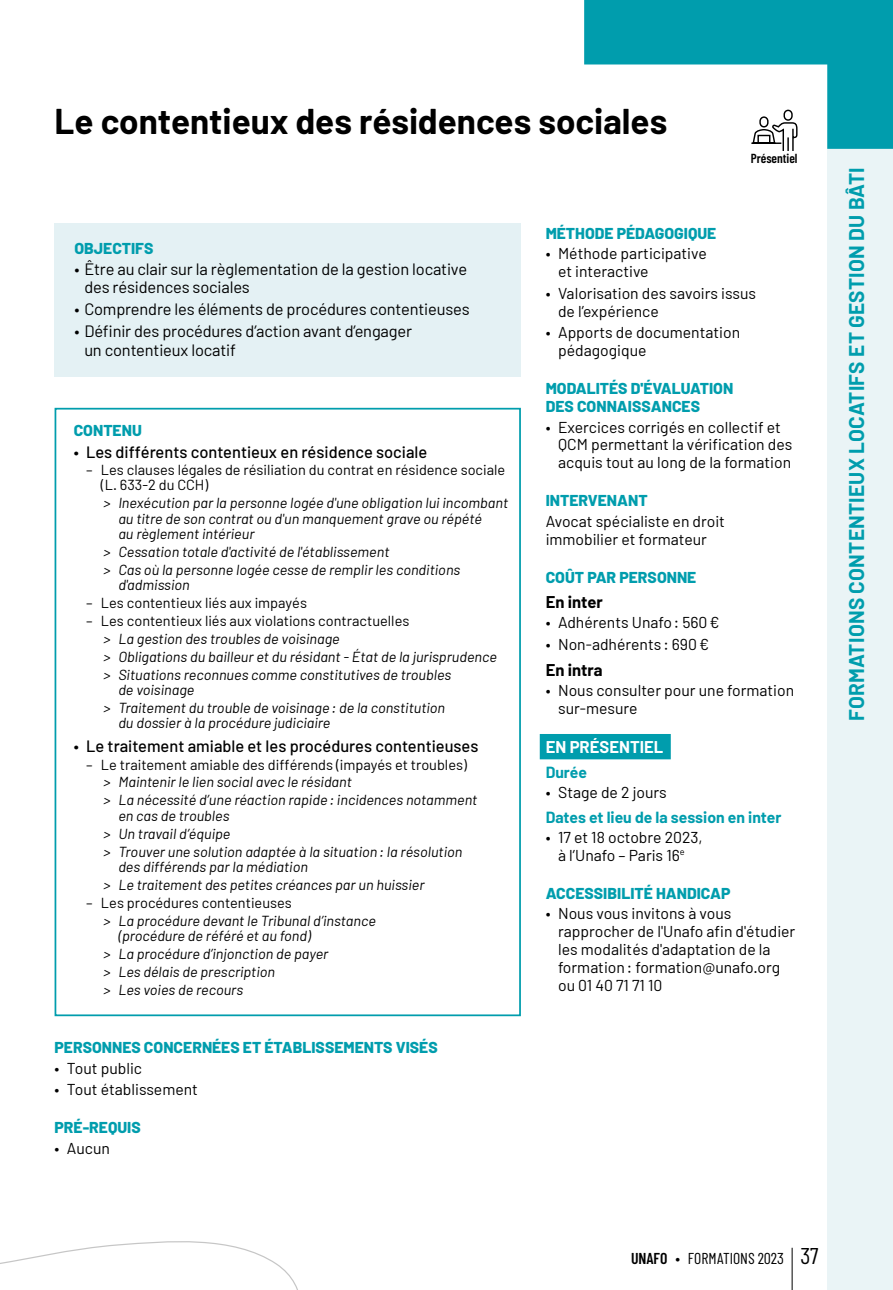
<style>
.page{position:relative;width:893px;height:1290px;background:#fff}
.page>*{position:absolute;margin:0;border:0;box-sizing:border-box;transform-origin:0 0}
.t1{font:700 35px "Barlow";color:#000}
.t2{font:700 20.82px "Barlow";letter-spacing:.01em;color:#009dad}
.t3{font:700 16.62px "Barlow";color:#000}
.t4{font:700 16.62px "Barlow";color:#fff}
.t5{font:16.45px/18.4px "Barlow";letter-spacing:-.01em;color:#000}
.t6{font:500 16.45px "Barlow";color:#000}
.t7{font:15.75px/18px "Barlow";color:#000}
.t8{font:800 15.75px/18px "Barlow";color:#009dad}
.t9{font:700 15.75px "Barlow";color:#009dad}
.t10{font:15.75px "Barlow Condensed";color:#000}
.t11{font:italic 14.53px/17.8px "Barlow";color:#000}
.t12{font:14.53px/15.4px "Barlow";color:#000}
.t13{font:600 13.12px "Barlow Condensed";color:#000}
.s1{font-weight:600}
.s2{font-size:22.75px}
</style>
<div class="page">
<hr style="left:792px;top:1248px;width:1px;height:42px;background:#000">
<div style="left:827px;top:130px;width:66px;height:1160px;background:#eaf4f6"></div>
<svg style="left:0;top:1241px;width:298px;height:49px"></svg>
<div style="left:55px;top:223px;width:466px;height:153px;background:#e4f1f4"></div>
<div style="left:55px;top:408px;width:466px;height:608px;border:2px solid #009dad"></div>
<div style="left:540px;top:734px;width:131px;height:25px;background:#009dad"></div>
<svg style="left:584px;top:0;width:309px;height:151px"></svg>
<h1 class="t1" style="left:55px;top:100px;width:614px">Le contentieux des résidences sociales</h1>
<p class="t13" style="left:751px;top:149px;width:48px">Présentiel</p>
<p class="t8" style="left:74px;top:239px;width:81px">OBJECTIFS</p>
<p class="t5" style="left:84px;top:259px;width:384px;text-indent:-10px">• Être au clair sur la règlementation de la gestion locative des résidences sociales</p>
<p class="t5" style="left:74px;top:300px;width:397px">• Comprendre les éléments de procédures contentieuses</p>
<p class="t5" style="left:84px;top:322px;width:329px;text-indent:-10px">• Définir des procédures d’action avant d’engager un contentieux locatif</p>
<p class="t8" style="left:74px;top:421px;width:70px">CONTENU</p>
<p class="t6" style="left:74px;top:441px;width:355px">• Les différents contentieux en résidence sociale</p>
<p class="t12" style="left:101px;top:462px;width:406px;text-indent:-15px">– Les clauses légales de résiliation du contrat en résidence sociale (L. 633-2 du CCH)</p>
<p class="t11" style="left:118px;top:495px;width:391px;line-height:15.4px;text-indent:-15px">&gt; Inexécution par la personne logée d'une obligation lui incombant au titre de son contrat ou d'un manquement grave ou répété<br>au règlement intérieur</p>
<p class="t11" style="left:103px;top:542px;width:358px">&gt; Cessation totale d'activité de l'établissement<br>&gt; Cas où la personne logée cesse de remplir les conditions</p>
<p class="t11" style="left:118px;top:576px;width:73px">d'admission</p>
<p class="t12" style="left:86px;top:595px;width:222px">– Les contentieux liés aux impayés</p>
<p class="t12" style="left:86px;top:613px;width:325px">– Les contentieux liés aux violations contractuelles</p>
<p class="t11" style="left:103px;top:629px;width:395px">&gt; La gestion des troubles de voisinage<br>&gt; Obligations du bailleur et du résidant - État de la jurisprudence &gt; Situations reconnues comme constitutives de troubles</p>
<p class="t11" style="left:103px;top:680px;width:343px;text-indent:15px">de voisinage<br>&gt; Traitement du trouble de voisinage: de la constitution</p>
<p class="t11" style="left:118px;top:714px;width:214px">du dossier à la procédure judiciaire</p>
<p class="t6" style="left:74px;top:736px;width:406px">• Le traitement amiable et les procédures contentieuses</p>
<p class="t12" style="left:86px;top:756px;width:382px">– Le traitement amiable des différends (impayés et troubles)</p>
<p class="t11" style="left:103px;top:773px;width:375px">&gt; Maintenir le lien social avec le résidant<br>&gt; La nécessité d’une réaction rapide: incidences notamment</p>
<p class="t11" style="left:103px;top:806px;width:360px;text-indent:15px">en cas de troubles<br>&gt; Un travail d’équipe<br>&gt; Trouver une solution adaptée à la situation: la résolution</p>
<p class="t11" style="left:103px;top:857px;width:323px;text-indent:15px">des différends par la médiation<br>&gt; Le traitement des petites créances par un huissier</p>
<p class="t12" style="left:86px;top:894px;width:207px">– Les procédures contentieuses</p>
<p class="t11" style="left:118px;top:912px;width:259px;line-height:15.4px;text-indent:-15px">&gt; La procédure devant le Tribunal d’instance (procédure de référé et au fond)</p>
<p class="t11" style="left:103px;top:944px;width:226px">&gt; La procédure d’injonction de payer &gt; Les délais de prescription<br>&gt; Les voies de recours</p>
<p class="t8" style="left:55px;top:1038px;width:385px">PERSONNES CONCERNÉES ET ÉTABLISSEMENTS VISÉS</p>
<p class="t7" style="left:55px;top:1059px;width:89px">• Tout public</p>
<p class="t7" style="left:55px;top:1080px;width:145px">• Tout établissement</p>
<p class="t8" style="left:55px;top:1119px;width:88px">PRÉ-REQUIS</p>
<p class="t7" style="left:55px;top:1139px;width:57px">• Aucun</p>
<p class="t8" style="left:546px;top:224px;width:172px">MÉTHODE PÉDAGOGIQUE</p>
<p class="t7" style="left:558px;top:244px;width:150px;text-indent:-12px">• Méthode participative et interactive</p>
<p class="t7" style="left:558px;top:284px;width:199px;text-indent:-12px">• Valorisation des savoirs issus de l’expérience</p>
<p class="t7" style="left:558px;top:323px;width:184px;text-indent:-12px">• Apports de documentation pédagogique</p>
<p class="t8" style="left:546px;top:379px;width:189px">MODALITÉS D'ÉVALUATION<br>DES CONNAISSANCES</p>
<p class="t7" style="left:558px;top:417px;width:236px;text-indent:-12px">• Exercices corrigés en collectif et<br>QCM permettant la vérification des acquis tout au long de la formation</p>
<p class="t8" style="left:546px;top:492px;width:103px">INTERVENANT</p>
<p class="t7" style="left:546px;top:512px;width:181px">Avocat spécialiste en droit immobilier et formateur</p>
<p class="t8" style="left:546px;top:568px;width:152px">COÛT PAR PERSONNE</p>
<p class="t3" style="left:546px;top:592px;width:59px">En inter</p>
<p class="t7" style="left:546px;top:613px;width:175px">• Adhérents Unafo: 560€</p>
<p class="t7" style="left:546px;top:634px;width:165px">• Non-adhérents : 690€</p>
<p class="t3" style="left:546px;top:660px;width:58px">En intra</p>
<p class="t7" style="left:558px;top:681px;width:238px;text-indent:-12px">• Nous consulter pour une formation sur-mesure</p>
<p class="t4" style="left:546px;top:736px;width:119px">EN PRÉSENTIEL</p>
<p class="t9" style="left:546px;top:763px;width:43px">Durée</p>
<p class="t7" style="left:546px;top:783px;width:123px">• Stage de 2 jours</p>
<p class="t9" style="left:546px;top:807px;width:237px">Dates et lieu de la session en inter</p>
<p class="t7" style="left:546px;top:827px;width:158px;text-align:center">• 17 et 18 octobre 2023, à l’Unafo – Paris 16<sup>e</sup></p>
<p class="t8" style="left:546px;top:884px;width:186px">ACCESSIBILITÉ HANDICAP</p>
<p class="t7" style="left:558px;top:904px;width:239px;text-indent:-12px">• Nous vous invitons à vous rapprocher de l'Unafo afin d'étudier les modalités d'adaptation de la formation: formation@unafo.org ou 01 40 71 71 10</p>
<h2 class="t2" style="left:844px;top:721px;width:555px;rotate:-90deg">FORMATIONS CONTENTIEUX LOCATIFS ET GESTION DU BÂTI</h2>
<p class="t10" style="left:631px;top:1248px;width:189px"><span class="s1">UNAFO</span> • FORMATIONS 2023 <span class="s2">37</span></p>
</div>
